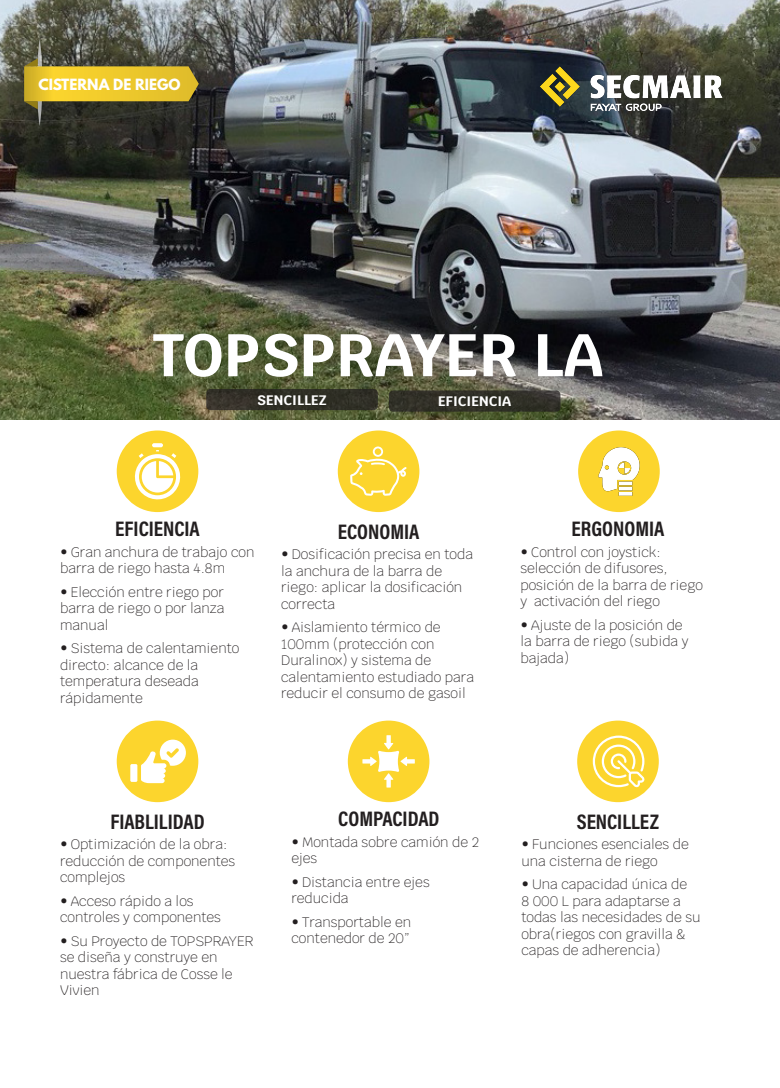
<style>
.page{position:relative;width:780px;height:1088px;background:#fff}
.page>*{position:absolute;margin:0;border:0;box-sizing:border-box;transform-origin:0 0}
.t1{font:700 60px "Krub";color:#fff}
.t2{font:21.25px "Acumin Variable Concept";color:#231f20}
.t3{font:200 13.75px/16.5px "Krub";color:#231f20}
.t4{font:700 13.75px "Krub";color:#fff}
.t5{font:700 13.75px "League Spartan";color:#fff}
</style>
<div class="page">
<img style="left:0;top:0;width:780px;height:420px">
<div style="left:338px;top:430px;width:81px;height:82px;background:#fcd52d;border-radius:50%"></div>
<div style="left:577px;top:720px;width:81px;height:82px;background:#fcd52d;border-radius:50%"></div>
<div style="left:206px;top:389px;width:172px;height:21px;background:#302f26;border-radius:4px"></div>
<div style="left:578px;top:430px;width:81px;height:82px;background:#fcd52d;border-radius:50%"></div>
<img style="left:588px;top:441px;width:61px;height:60px">
<svg style="left:350px;top:446px;width:56px;height:50px"></svg>
<svg style="left:592px;top:735px;width:52px;height:52px"></svg>
<svg style="left:37px;top:39px;width:5px;height:87px"></svg>
<svg style="left:24px;top:58px;width:175px;height:51px;background:#b1992e"></svg>
<div style="left:389px;top:390px;width:171px;height:22px;background:#302f26;border-radius:4px"></div>
<div style="left:117px;top:430px;width:81px;height:82px;background:#fcd52d;border-radius:50%"></div>
<svg style="left:135px;top:443px;width:45px;height:56px"></svg>
<div style="left:348px;top:720px;width:81px;height:82px;background:#fcd52d;border-radius:50%"></div>
<svg style="left:362px;top:735px;width:53px;height:52px"></svg>
<div style="left:117px;top:720px;width:81px;height:82px;background:#fcd52d;border-radius:50%"></div>
<svg style="left:141px;top:739px;width:45px;height:44px"></svg>
<div style="left:130px;top:764px;width:7px;height:18px;background:#fff;border-radius:2px"></div>
<img style="left:524px;top:39px;width:214px;height:97px">
<p class="t5" style="left:38px;top:73px;width:144px">CISTERNA DE RIEGO</p>
<p class="t1" style="left:152px;top:320px;width:452px">TOPSPRAYER LA</p>
<p class="t4" style="left:257px;top:393px;width:71px">SENCILLEZ</p>
<p class="t4" style="left:438px;top:393px;width:75px">EFICIENCIA</p>
<p class="t2" style="left:115px;top:514px;width:86px">EFICIENCIA</p>
<p class="t3" style="left:60px;top:544px;width:196px">• Gran anchura de trabajo con barra de riego hasta 4.8m</p>
<p class="t3" style="left:60px;top:584px;width:166px;text-align:justify">• Elección entre riego por barra de riego o por lanza manual</p>
<p class="t3" style="left:60px;top:640px;width:181px">• Sistema de calentamiento directo: alcance de la temperatura deseada rápidamente</p>
<p class="t2" style="left:337px;top:516px;width:83px">ECONOMIA</p>
<p class="t3" style="left:281px;top:546px;width:193px">• Dosificación precisa en toda la anchura de la barra de riego: aplicar la dosificación correcta</p>
<p class="t3" style="left:281px;top:619px;width:194px">• Aislamiento térmico de<br>100mm (protección con<br>Duralinox) y sistema de calentamiento estudiado para reducir el consumo de gasoil</p>
<p class="t2" style="left:571px;top:514px;width:94px">ERGONOMIA</p>
<p class="t3" style="left:520px;top:544px;width:184px">• Control con joystick: selección de difusores, posición de la barra de riego y activación del riego</p>
<p class="t3" style="left:520px;top:617px;width:169px">• Ajuste de la posición de la barra de riego (subida y bajada)</p>
<p class="t2" style="left:110px;top:807px;width:96px">FIABLILIDAD</p>
<p class="t3" style="left:60px;top:836px;width:177px">• Optimización de la obra: reducción de componentes complejos</p>
<p class="t3" style="left:60px;top:893px;width:162px">• Acceso rápido a los controles y componentes</p>
<p class="t3" style="left:60px;top:933px;width:195px">• Su Proyecto de TOPSPRAYER se diseña y construye en nuestra fábrica de Cosse le<br>Vivien</p>
<p class="t2" style="left:338px;top:804px;width:103px">COMPACIDAD</p>
<p class="t3" style="left:291px;top:834px;width:189px">• Montada sobre camión de 2 ejes</p>
<p class="t3" style="left:291px;top:874px;width:140px">• Distancia entre ejes reducida</p>
<p class="t3" style="left:291px;top:914px;width:121px">• Transportable en contenedor de 20”</p>
<p class="t2" style="left:576px;top:807px;width:84px">SENCILLEZ</p>
<p class="t3" style="left:521px;top:836px;width:169px">• Funciones esenciales de una cisterna de riego</p>
<p class="t3" style="left:521px;top:876px;width:180px">• Una capacidad única de<br>8 000 L para adaptarse a todas las necesidades de su obra(riegos con gravilla &amp; capas de adherencia)</p>
</div>
